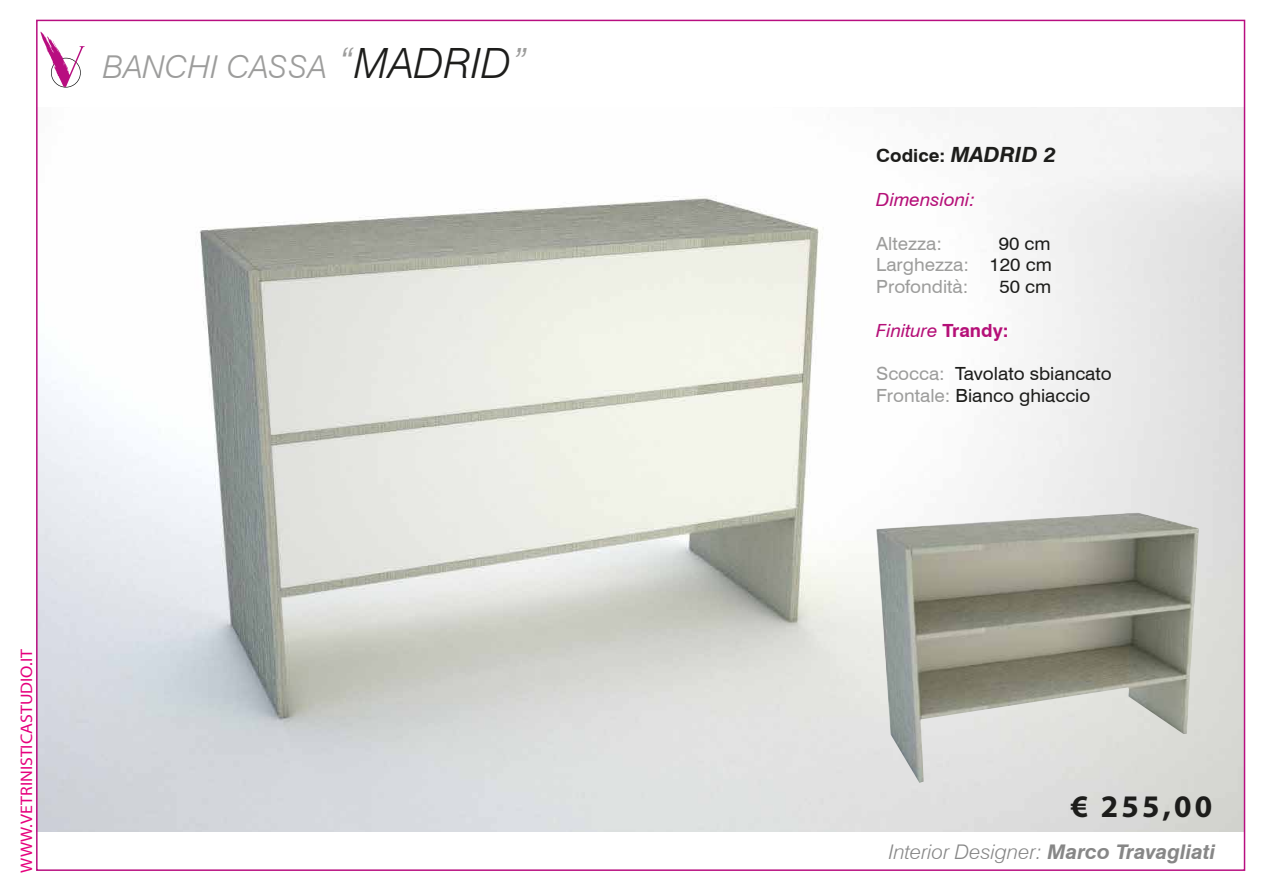
<style>
.page{position:relative;width:1263px;height:893px;background:#fff}
.page>*{position:absolute;margin:0;border:0;box-sizing:border-box;transform-origin:0 0}
.t1{font:italic 300 31.5px "Swiss 721 BT";color:#9d9d9c;scale:1.04 1}
.t2{font:700 31.5px "Myriad Pro";color:#1d1d1b}
.t3{font:italic 300 20.25px "Swiss 721 BT";color:#878787;scale:1.04 1}
.t4{font:18.15px/21.8px "Swiss 721 BT";color:#1d1d1b;scale:1.04 1}
.t5{font:18.15px/21.8px "Swiss 721 BT";color:#9d9d9c;text-align:justify;scale:1.04 1}
.t6{font:italic 18.15px "Swiss 721 BT";color:#b51078;scale:1.04 1}
.t7{font:700 18.15px "Swiss 721 BT";color:#1d1d1b;scale:1.04 1}
.t8{font:16.8px "Myriad Pro";color:#e6007d;scale:1.06 1}
.s1{font-size:41.7px}
.s2{font-size:41.7px;color:#1d1d1b}
.s3{font-style:italic;font-size:21px}
.s4{color:#1d1d1b}
.s5{font-weight:700;font-style:normal}
.s6{color:#9d9d9c}
.s7{font-weight:700}
</style>
<div class="page">
<img style="left:39px;top:107px;width:1203px;height:725px">
<img style="left:876px;top:512px;width:323px;height:271px">
<svg style="left:40px;top:32px;width:45px;height:56px"></svg>
<h1 class="t1" style="left:103px;top:47px;width:410px">BANCHI CASSA <span class="s1">“</span><span class="s2">MADRID</span><span class="s1">”</span></h1>
<p class="t8" style="left:16px;top:873px;width:212px;rotate:-90deg">WWW.VETRINISTICASTUDIO.IT</p>
<p class="t7" style="left:876px;top:145px;width:175px">Codice: <span class="s3">MADRID 2</span></p>
<p class="t6" style="left:876px;top:188px;width:97px">Dimensioni:</p>
<p class="t5" style="left:876px;top:232px;width:65px">Altezza:</p>
<p class="t5" style="left:876px;top:232px;width:170px;text-indent:123px"><span class="s4">90 cm </span>Larghezza: <span class="s4">120 cm </span>Profondità:</p>
<p class="t4" style="left:999px;top:276px;width:51px">50 cm</p>
<p class="t6" style="left:876px;top:319px;width:129px">Finiture <span class="s5">Trandy:</span></p>
<p class="t4" style="left:876px;top:363px;width:228px"><span class="s6">Scocca:</span> Tavolato sbiancato<br><span class="s6">Frontale:</span> Bianco ghiaccio</p>
<h1 class="t2" style="left:1071px;top:785px;width:143px">€ 255,00</h1>
<p class="t3" style="left:889px;top:840px;width:315px">Interior Designer: <span class="s7">Marco Travagliati</span></p>
</div>
